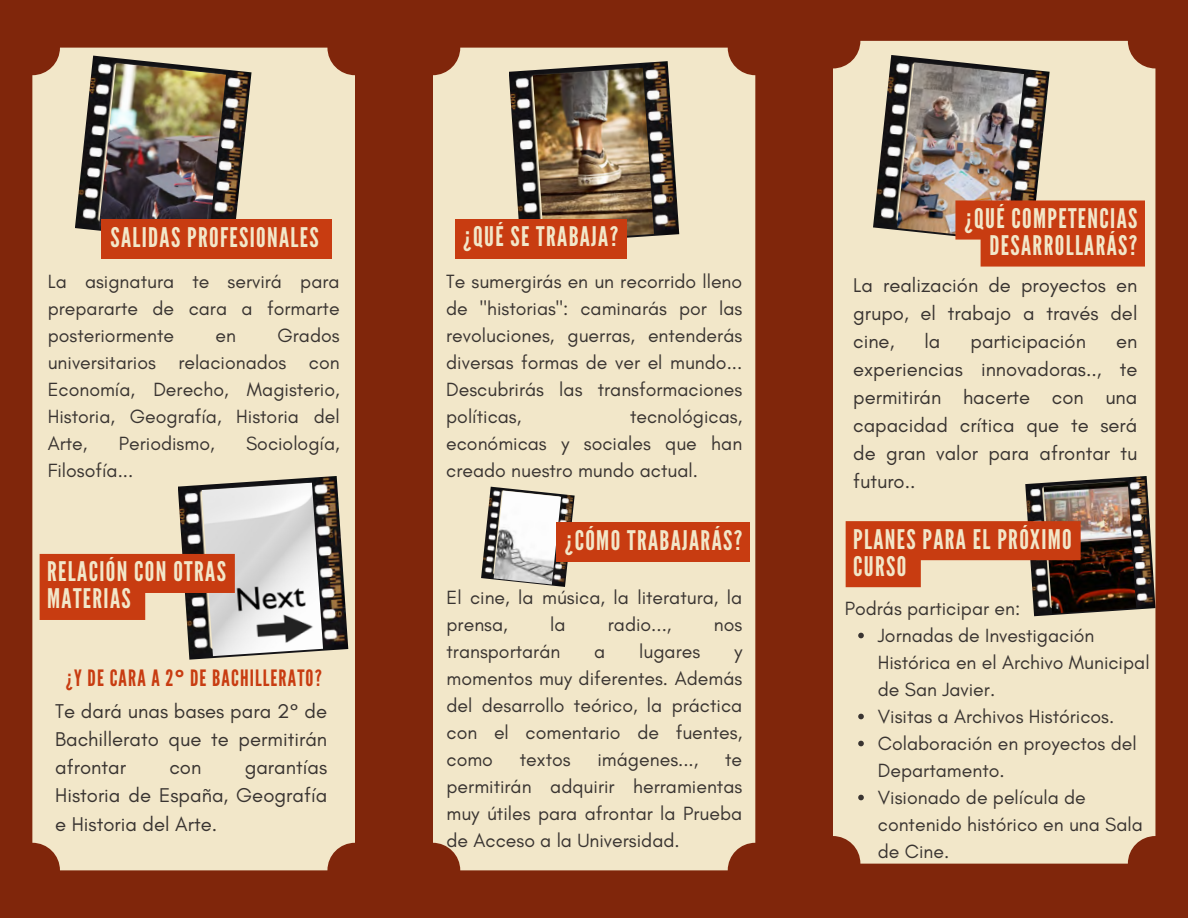
<style>
.page{position:relative;width:1188px;height:918px;background:#80260b}
.page>*{position:absolute;margin:0;border:0;box-sizing:border-box;transform-origin:0 0}
.t1{font:27px/27px "League Gothic";letter-spacing:.05em;color:#f2e7c9}
.t2{font:22.5px "League Gothic";letter-spacing:.05em;color:#c83c11}
.t3{font:20.25px/28px "Glacial Indifference";color:#393431;text-align:justify}
.t4{font:19.5px/27px "Glacial Indifference";color:#393431;text-align:justify}
.s1{font-family:"Noto Sans";font-weight:700}
</style>
<div class="page">
<div style="left:833px;top:41px;width:322px;height:823px;background:#f2e7c9;border-radius:28px"></div>
<div style="left:433px;top:48px;width:322px;height:822px;background:#f2e7c9;border-radius:28px"></div>
<div style="left:32px;top:48px;width:323px;height:822px;background:#f2e7c9;border-radius:28px"></div>
<img style="left:75px;top:56px;width:177px;height:189px">
<img style="left:99px;top:63px;width:127px;height:177px">
<img style="left:178px;top:476px;width:170px;height:184px">
<img style="left:202px;top:483px;width:121px;height:173px">
<img style="left:509px;top:61px;width:170px;height:175px">
<img style="left:533px;top:68px;width:121px;height:170px">
<img style="left:481px;top:487px;width:94px;height:100px">
<img style="left:494px;top:491px;width:67px;height:94px">
<img style="left:873px;top:55px;width:177px;height:175px">
<img style="left:897px;top:62px;width:127px;height:175px">
<img style="left:1025px;top:476px;width:130px;height:140px">
<img style="left:1044px;top:481px;width:92px;height:133px">
<div style="left:102px;top:220px;width:230px;height:39px;background:#c83c11"></div>
<svg style="left:40px;top:554px;width:195px;height:66px;background:#c6532d"></svg>
<div style="left:456px;top:219px;width:171px;height:39px;background:#c83c11"></div>
<div style="left:556px;top:522px;width:194px;height:39px;background:#c83c11"></div>
<svg style="left:955px;top:201px;width:190px;height:66px;background:#ca461c"></svg>
<svg style="left:846px;top:521px;width:235px;height:66px"></svg>
<svg style="left:858px;top:633px;width:6px;height:5px"></svg>
<svg style="left:858px;top:714px;width:6px;height:5px"></svg>
<svg style="left:858px;top:741px;width:6px;height:5px"></svg>
<svg style="left:858px;top:795px;width:6px;height:5px"></svg>
<h3 class="t1" style="left:110px;top:225px;width:210px">SALIDAS PROFESIONALES</h3>
<p class="t4" style="left:48px;top:268px;width:293px">La asignatura te servirá para prepararte de cara a formarte posteriormente</p>
<p class="t4" style="left:48px;top:322px;width:293px;text-indent:230px">Grados universitarios relacionados con Economía, Derecho, Magisterio, Historia, Geografía, Historia del Arte,</p>
<p class="t4" style="left:216px;top:322px;width:22px">en</p>
<p class="t4" style="left:119px;top:430px;width:97px">Periodismo,</p>
<p class="t4" style="left:246px;top:430px;width:95px">Sociología,</p>
<p class="t4" style="left:48px;top:457px;width:87px">Filosofía...</p>
<h1 class="t1" style="left:47px;top:559px;width:180px">RELACIÓN CON OTRAS<br>MATERIAS</h1>
<p class="t2" style="left:66px;top:665px;width:257px">¿Y DE CARA A 2<span class="s1">°</span> DE BACHILLERATO?</p>
<p class="t3" style="left:55px;top:697px;width:274px">Te dará unas bases para 2° de Bachillerato que te permitirán afrontar</p>
<p class="t3" style="left:55px;top:753px;width:274px;text-indent:190px">garantías Historia de España, Geografía e Historia del Arte.</p>
<p class="t3" style="left:169px;top:753px;width:34px">con</p>
<p class="t1" style="left:463px;top:224px;width:156px">¿QUÉ SE TRABAJA?</p>
<h2 class="t4" style="left:446px;top:268px;width:298px">Te sumergirás en un recorrido lleno de "historias": caminarás por las revoluciones, guerras, entenderás diversas formas de ver el mundo...<br>Descubrirás las transformaciones políticas,</h2>
<h2 class="t4" style="left:446px;top:403px;width:298px;text-indent:184px">tecnológicas, económicas y sociales que han creado nuestro mundo actual.</h2>
<p class="t1" style="left:565px;top:527px;width:179px">¿CÓMO TRABAJARÁS?</p>
<h1 class="t4" style="left:447px;top:584px;width:297px">El cine, la música, la literatura, la prensa,</h1>
<h1 class="t4" style="left:550px;top:611px;width:17px">la</h1>
<h1 class="t4" style="left:608px;top:611px;width:65px">radio...,</h1>
<h1 class="t4" style="left:714px;top:611px;width:30px">nos</h1>
<h1 class="t4" style="left:447px;top:638px;width:115px">transportarán</h1>
<h1 class="t4" style="left:594px;top:638px;width:13px">a</h1>
<h1 class="t4" style="left:639px;top:638px;width:63px">lugares</h1>
<h1 class="t4" style="left:447px;top:638px;width:297px;text-indent:287px">y momentos muy diferentes. Además del desarrollo teórico, la práctica con el comentario de fuentes, como</h1>
<h1 class="t4" style="left:520px;top:746px;width:52px">textos</h1>
<h1 class="t4" style="left:598px;top:746px;width:102px">imágenes...,</h1>
<h1 class="t4" style="left:447px;top:746px;width:297px;text-indent:279px">te permitirán adquirir herramientas muy útiles para afrontar la Prueba de Acceso a la Universidad.</h1>
<p class="t1" style="left:964px;top:205px;width:175px;text-align:right">¿QUÉ COMPETENCIAS<br>DESARROLLARÁS?</p>
<p class="t3" style="left:853px;top:271px;width:286px">La realización de proyectos en grupo, el trabajo a través del cine,</p>
<p class="t3" style="left:925px;top:327px;width:17px">la</p>
<p class="t3" style="left:971px;top:327px;width:117px">participación</p>
<p class="t3" style="left:853px;top:327px;width:286px;text-indent:263px">en experiencias innovadoras.., te permitirán hacerte con una capacidad crítica que te será de gran valor para afrontar tu futuro..</p>
<p class="t1" style="left:853px;top:526px;width:220px">PLANES PARA EL PRÓXIMO<br>CURSO</p>
<h1 class="t4" style="left:845px;top:594px;width:177px">Podrás participar en:</h1>
<p class="t4" style="left:878px;top:621px;width:273px;text-align:left">Jornadas de Investigación<br>Histórica en el Archivo Municipal de San Javier.</p>
<p class="t4" style="left:878px;top:702px;width:238px">Visitas a Archivos Históricos.</p>
<p class="t4" style="left:878px;top:729px;width:260px">Colaboración en proyectos del<br>Departamento.</p>
<h1 class="t4" style="left:878px;top:783px;width:267px;text-align:left">Visionado de película de contenido histórico en una Sala de Cine.</h1>
</div>
